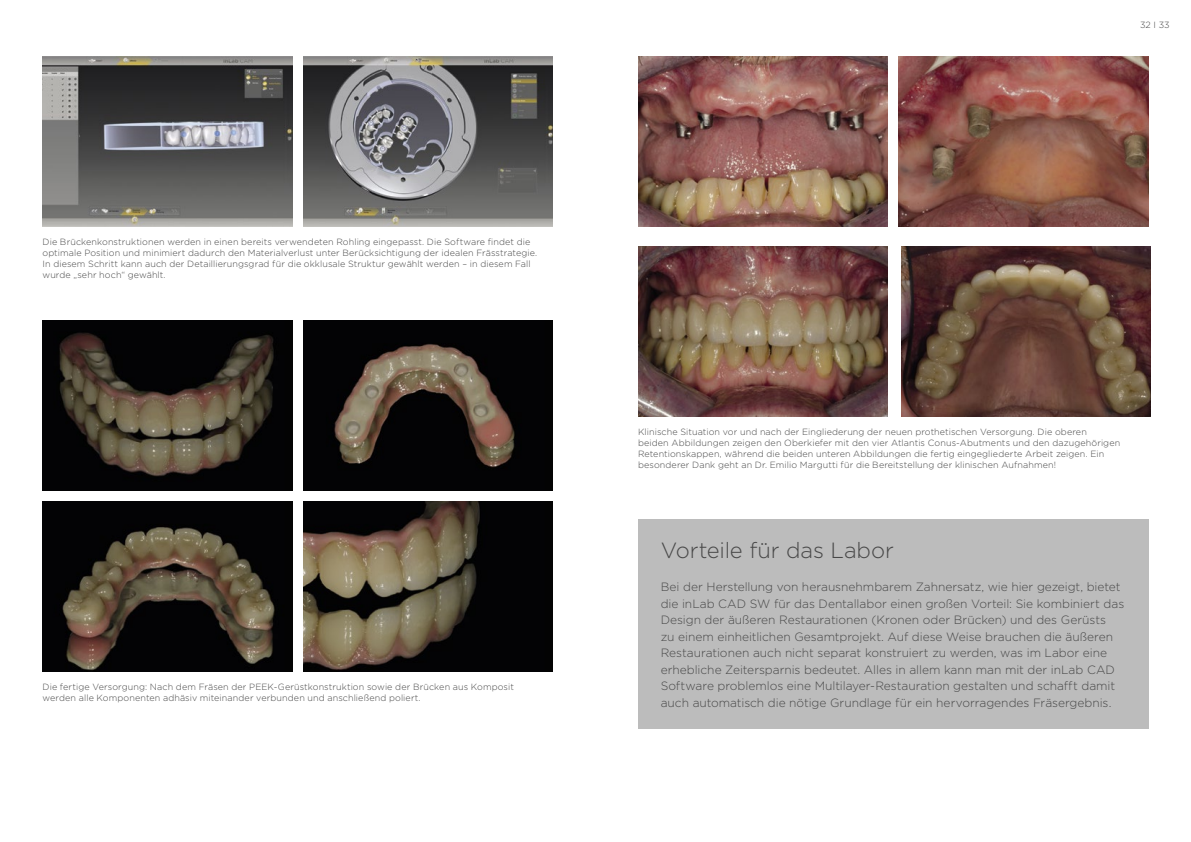
<style>
.page{position:relative;width:1191px;height:842px;background:#fff}
.page>*{position:absolute;margin:0;border:0;box-sizing:border-box;transform-origin:0 0}
.t1{font:300 22px "Gotham";letter-spacing:-.005em;color:#484848}
.t2{font:300 12px/16.5px "Gotham";letter-spacing:-.005em;color:#484848}
.t3{font:300 9px/11px "Gotham";letter-spacing:.01em;color:#484848}
</style>
<div class="page">
<img style="left:43px;top:57px;width:249px;height:170px">
<img style="left:303px;top:320px;width:250px;height:170px">
<img style="left:303px;top:502px;width:250px;height:170px">
<img style="left:303px;top:57px;width:250px;height:170px">
<img style="left:43px;top:320px;width:249px;height:170px">
<img style="left:43px;top:502px;width:249px;height:170px">
<img style="left:899px;top:57px;width:249px;height:170px">
<img style="left:901px;top:247px;width:249px;height:170px">
<img style="left:638px;top:247px;width:249px;height:170px">
<img style="left:638px;top:57px;width:249px;height:170px">
<div style="left:638px;top:519px;width:510px;height:210px;background:#bcbcbc"></div>
<p class="t3" style="left:43px;top:236px;width:496px">Die Brückenkonstruktionen werden in einen bereits verwendeten Rohling eingepasst. Die Software findet die optimale Position und minimiert dadurch den Materialverlust unter Berücksichtigung der idealen Frässtrategie.<br>In diesem Schritt kann auch der Detaillierungsgrad für die okklusale Struktur gewählt werden – in diesem Fall wurde „sehr hoch“ gewählt.</p>
<p class="t3" style="left:43px;top:681px;width:473px">Die fertige Versorgung: Nach dem Fräsen der PEEK-Gerüstkonstruktion sowie der Brücken aus Komposit werden alle Komponenten adhäsiv miteinander verbunden und anschließend poliert.</p>
<p class="t3" style="left:1140px;top:19px;width:31px">32 I 33</p>
<p class="t3" style="left:638px;top:426px;width:484px">Klinische Situation vor und nach der Eingliederung der neuen prothetischen Versorgung. Die oberen<br>beiden Abbildungen zeigen den Oberkiefer mit den vier Atlantis Conus-Abutments und den dazugehörigen Retentionskappen, während die beiden unteren Abbildungen die fertig eingegliederte Arbeit zeigen. Ein besonderer Dank geht an Dr. Emilio Margutti für die Bereitstellung der klinischen Aufnahmen!</p>
<h1 class="t1" style="left:660px;top:536px;width:235px">Vorteile für das Labor</h1>
<p class="t2" style="left:660px;top:578px;width:465px">Bei der Herstellung von herausnehmbarem Zahnersatz, wie hier gezeigt, bietet die inLab CAD SW für das Dentallabor einen großen Vorteil: Sie kombiniert das Design der äußeren Restaurationen (Kronen oder Brücken) und des Gerüsts<br>zu einem einheitlichen Gesamtprojekt. Auf diese Weise brauchen die äußeren Restaurationen auch nicht separat konstruiert zu werden, was im Labor eine erhebliche Zeitersparnis bedeutet. Alles in allem kann man mit der inLab CAD Software problemlos eine Multilayer-Restauration gestalten und schafft damit auch automatisch die nötige Grundlage für ein hervorragendes Fräsergebnis.</p>
</div>
